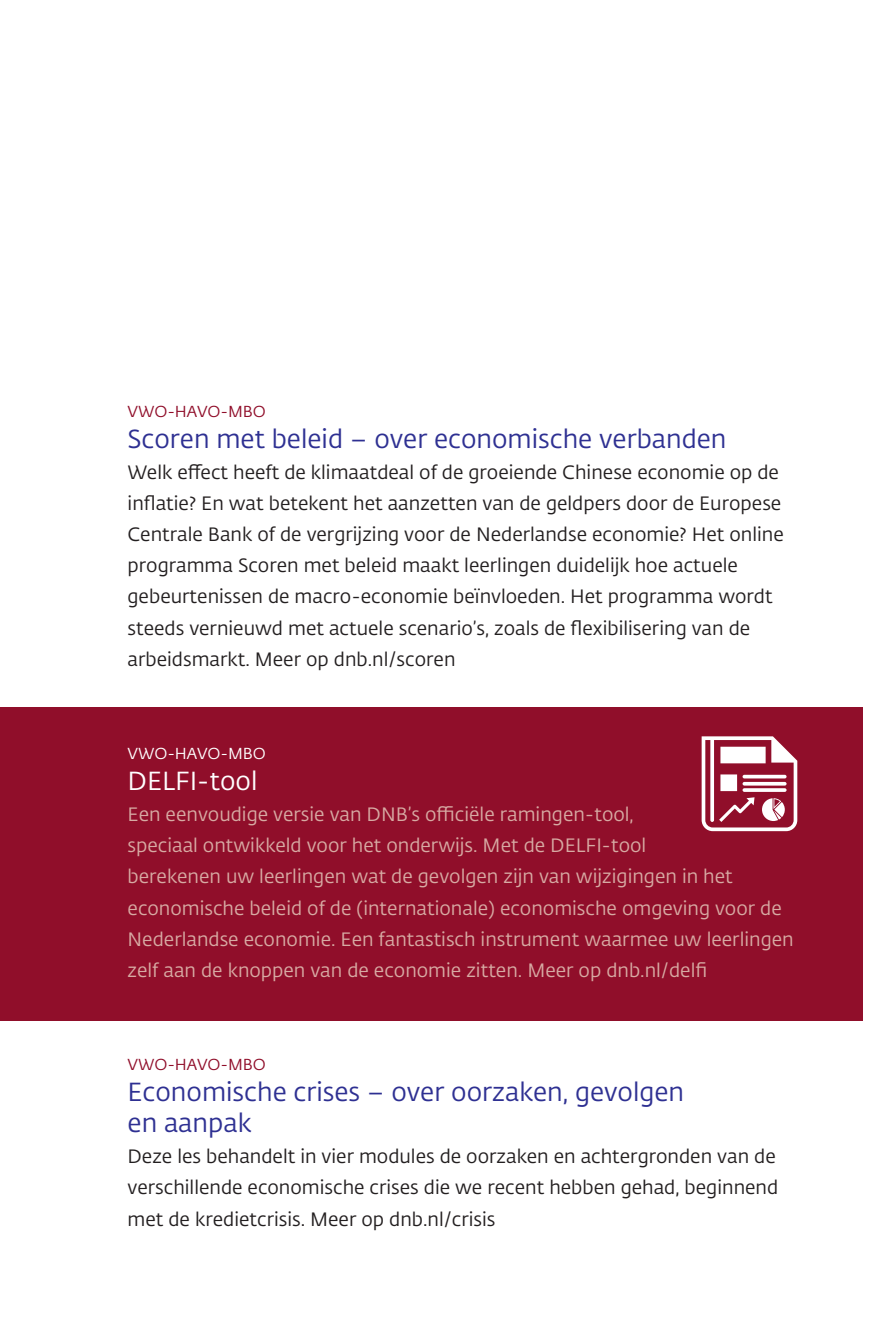
<style>
.page{position:relative;width:893px;height:1340px;background:#fff}
.page>*{position:absolute;margin:0;border:0;box-sizing:border-box;transform-origin:0 0}
.t1{font:25.88px/31.1px "DNB Fedra";color:#2e3092}
.t2{font:25.88px "DNB Fedra";color:#fff}
.t3{font:19.12px/31.1px "DNB Fedra";color:#231f20}
.t4{font:19.12px/31.1px "DNB Fedra";color:#d7aaa3}
.t5{font:15.75px "DNB Fedra";color:#900e2a}
.t6{font:15.75px "DNB Fedra";color:#fff}
</style>
<div class="page">
<div style="left:0;top:707px;width:862px;height:313px;background:#900e2a"></div>
<svg style="left:702px;top:736px;width:95px;height:95px"></svg>
<p class="t5" style="left:128px;top:402px;width:140px">VWO-HAVO-MBO</p>
<h1 class="t1" style="left:128px;top:424px;width:600px">Scoren met beleid – over economische verbanden</h1>
<p class="t3" style="left:128px;top:457px;width:658px">Welk effect heeft de klimaatdeal of de groeiende Chinese economie op de inflatie? En wat betekent het aanzetten van de geldpers door de Europese Centrale Bank of de vergrijzing voor de Nederlandse economie? Het online programma Scoren met beleid maakt leerlingen duidelijk hoe actuele gebeurtenissen de macro-economie beïnvloeden. Het programma wordt steeds vernieuwd met actuele scenario’s, zoals de flexibilisering van de arbeidsmarkt. Meer op dnb.nl/scoren</p>
<p class="t6" style="left:128px;top:744px;width:140px">VWO-HAVO-MBO</p>
<h1 class="t2" style="left:128px;top:765px;width:131px">DELFI-tool</h1>
<p class="t4" style="left:128px;top:799px;width:668px">Een eenvoudige versie van DNB’s officiële ramingen-tool,<br>speciaal ontwikkeld voor het onderwijs. Met de DELFI-tool<br>berekenen uw leerlingen wat de gevolgen zijn van wijzigingen in het economische beleid of de (internationale) economische omgeving voor de Nederlandse economie. Een fantastisch instrument waarmee uw leerlingen zelf aan de knoppen van de economie zitten. Meer op dnb.nl/delfi</p>
<p class="t5" style="left:128px;top:1055px;width:140px">VWO-HAVO-MBO</p>
<h1 class="t1" style="left:128px;top:1076px;width:558px">Economische crises – over oorzaken, gevolgen en aanpak</h1>
<p class="t3" style="left:128px;top:1141px;width:652px">Deze les behandelt in vier modules de oorzaken en achtergronden van de verschillende economische crises die we recent hebben gehad, beginnend met de kredietcrisis. Meer op dnb.nl/crisis</p>
</div>
